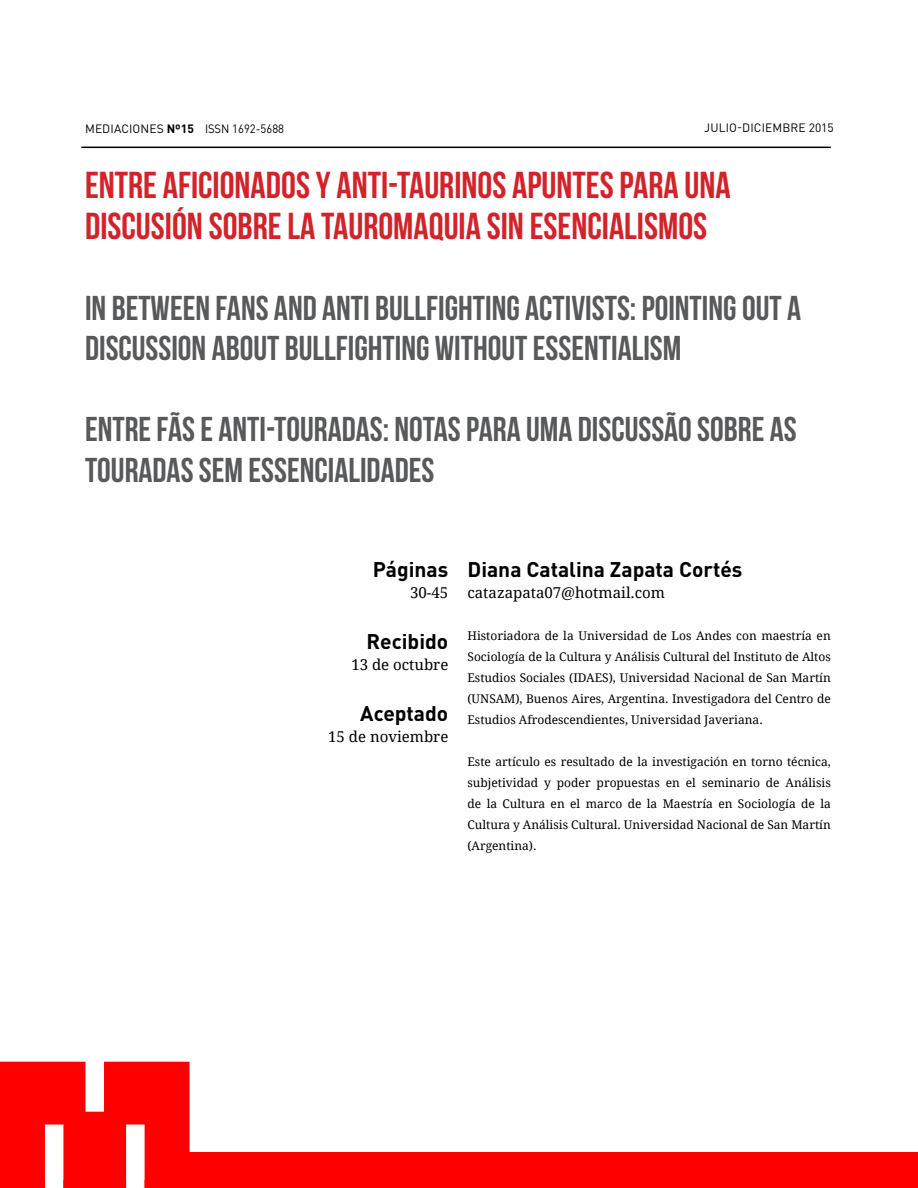
<style>
.page{position:relative;width:918px;height:1188px;background:#fff}
.page>*{position:absolute;margin:0;border:0;box-sizing:border-box;transform-origin:0 0}
.t1{font:37.5px/40.5px "Bebas Neue";color:#d2232a}
.t2{font:34.5px/40.5px "Bebas Neue";color:#58595b}
.t3{font:700 21px "DIN Pro";color:#000}
.t4{font:15px "Droid Serif";color:#000}
.t5{font:12px/21px "Droid Serif";color:#000;text-align:justify}
.t6{font:12px "DIN Pro";letter-spacing:.01em;color:#000}
.s1{font-weight:700}
</style>
<div class="page">
<hr style="left:81px;top:147px;width:750px;height:1px;background:#000">
<svg style="left:0;top:1062px;width:190px;height:126px;background:#f22"></svg>
<div style="left:174px;top:1153px;width:744px;height:35px;background:#f00"></div>
<p class="t6" style="left:85px;top:120px;width:201px">MEDIACIONES <span class="s1">Nº15</span> ISSN 1692-5688</p>
<p class="t6" style="left:704px;top:120px;width:131px">JULIO-DICIEMBRE 2015</p>
<p class="t1" style="left:85px;top:165px;width:647px">ENTRE AFICIONADOS Y ANTI-TAURINOS APUNTES PARA UNA<br>DISCUSIÓN SOBRE LA TAUROMAQUIA SIN ESENCIALISMOS</p>
<p class="t2" style="left:85px;top:287px;width:718px">IN BETWEEN FANS AND ANTI BULLFIGHTING ACTIVISTS: POINTING OUT A<br>DISCUSSION ABOUT BULLFIGHTING WITHOUT ESSENTIALISM</p>
<p class="t2" style="left:85px;top:409px;width:713px">ENTRE FÃS E ANTI-TOURADAS: NOTAS PARA UMA DISCUSSÃO SOBRE AS<br>TOURADAS SEM ESSENCIALIDADES</p>
<p class="t3" style="left:373px;top:555px;width:77px">Páginas</p>
<p class="t4" style="left:410px;top:583px;width:40px">30-45</p>
<p class="t3" style="left:367px;top:627px;width:83px">Recibido</p>
<p class="t4" style="left:351px;top:655px;width:98px">13 de octubre</p>
<p class="t3" style="left:360px;top:699px;width:90px">Aceptado</p>
<p class="t4" style="left:328px;top:727px;width:122px">15 de noviembre</p>
<p class="t3" style="left:468px;top:555px;width:276px">Diana Catalina Zapata Cortés</p>
<p class="t4" style="left:468px;top:583px;width:199px">catazapata07@hotmail.com</p>
<p class="t5" style="left:468px;top:625px;width:365px">Historiadora de la Universidad de Los Andes con maestría en Sociología de la Cultura y Análisis Cultural del Instituto de Altos Estudios Sociales (IDAES), Universidad Nacional de San Martín (UNSAM), Buenos Aires, Argentina. Investigadora del Centro de Estudios Afrodescendientes, Universidad Javeriana.</p>
<p class="t5" style="left:468px;top:751px;width:365px">Este artículo es resultado de la investigación en torno técnica, subjetividad y poder propuestas en el seminario de Análisis de la Cultura en el marco de la Maestría en Sociología de la Cultura y Análisis Cultural. Universidad Nacional de San Martín (Argentina).</p>
</div>
